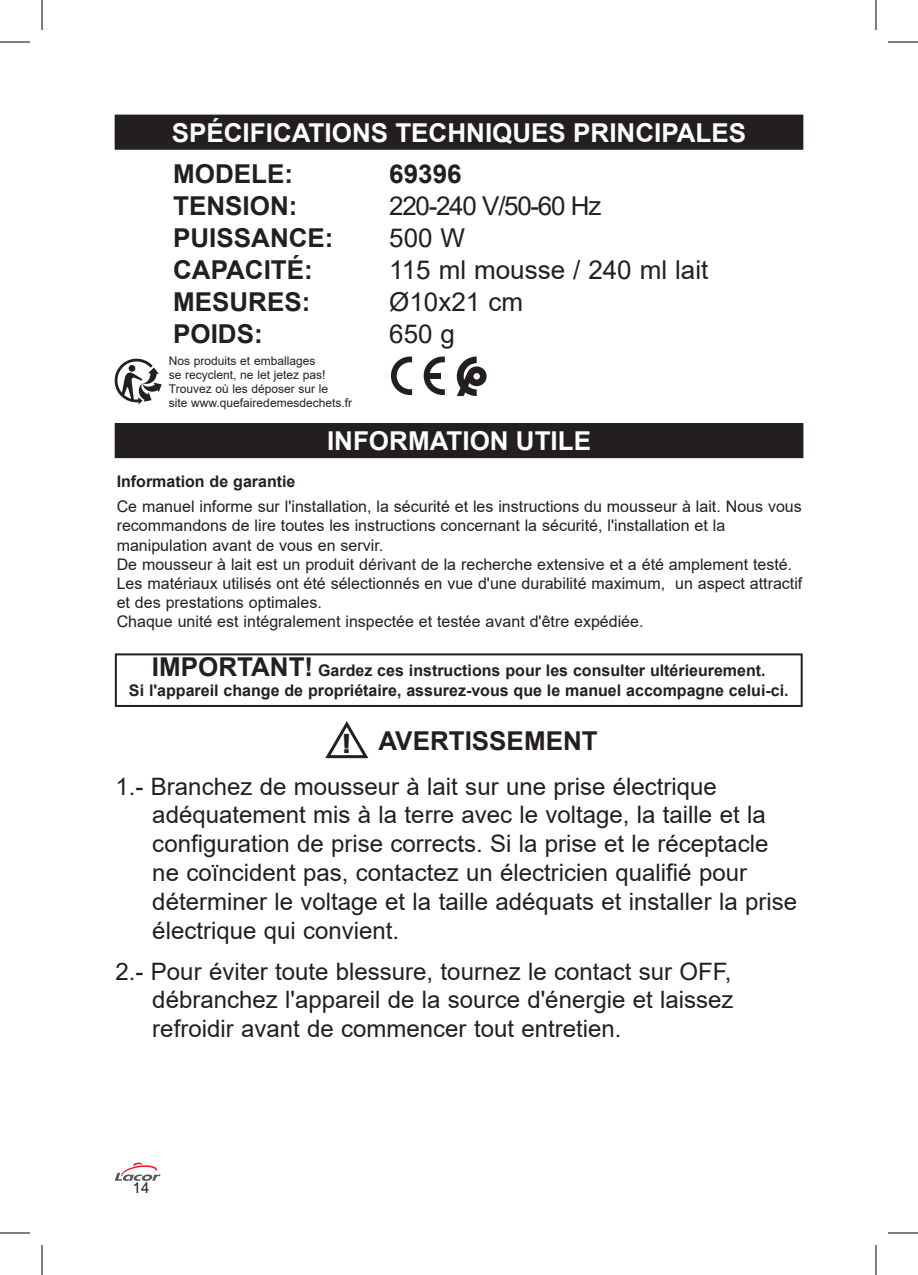
<style>
.page{position:relative;width:918px;height:1275px;background:#fff}
.page>*{position:absolute;margin:0;border:0;box-sizing:border-box;transform-origin:0 0}
.t1{font:700 26px "Arial";color:#231f20}
.t2{font:700 26px "Arial";color:#fff}
.t3{font:26px "Arial";color:#231f20}
.t4{font:26px "Arial";letter-spacing:-.05em;color:#231f20}
.t5{font:24px "Arial";color:#231f20}
.t6{font:24px "Impact";color:#231f20}
.t7{font:16px/19.2px "Arial";color:#231f20}
.t8{font:700 16px "Arial";color:#231f20}
.t9{font:15px "Arial";color:#231f20}
.t10{font:12px "Arial";color:#231f20}
.s1{font-size:26px}
</style>
<div class="page">
<svg style="left:115px;top:1162px;width:46px;height:19px"></svg>
<div style="left:116px;top:116px;width:686px;height:33px;background:#231f20"></div>
<div style="left:115px;top:115px;width:688px;height:35px;border:2px solid #231f20"></div>
<div style="left:115px;top:653px;width:687px;height:54px;border:2px solid #231f20"></div>
<div style="left:116px;top:424px;width:686px;height:33px;background:#231f20"></div>
<div style="left:115px;top:423px;width:688px;height:35px;border:2px solid #231f20"></div>
<svg style="left:325px;top:721px;width:44px;height:38px"></svg>
<svg style="left:114px;top:358px;width:48px;height:46px"></svg>
<div style="left:129px;top:365px;width:6px;height:7px;background:#231f20;border-radius:50%"></div>
<svg style="left:391px;top:356px;width:21px;height:39px"></svg>
<svg style="left:423px;top:356px;width:22px;height:39px"></svg>
<div style="left:427px;top:373px;width:14px;height:6px;background:#231f20"></div>
<svg style="left:456px;top:356px;width:30px;height:40px"></svg>
<hr style="left:0;top:42px;width:30px;height:1px;background:#000">
<hr style="left:887px;top:42px;width:30px;height:1px;background:#000">
<hr style="left:0;top:1232px;width:30px;height:1px;background:#000">
<hr style="left:887px;top:1232px;width:30px;height:1px;background:#000">
<hr style="left:42px;top:0;width:1px;height:30px;background:#000">
<hr style="left:42px;top:1245px;width:1px;height:30px;background:#000">
<hr style="left:875px;top:0;width:1px;height:30px;background:#000">
<hr style="left:875px;top:1245px;width:1px;height:30px;background:#000">
<p class="t2" style="left:172px;top:114px;width:575px">SPÉCIFICATIONS TECHNIQUES PRINCIPALES</p>
<p class="t1" style="left:173px;top:155px;width:121px">MODELE:</p>
<p class="t1" style="left:389px;top:155px;width:74px">69396</p>
<p class="t1" style="left:173px;top:187px;width:126px">TENSION:</p>
<p class="t4" style="left:389px;top:188px;width:214px">220-240 V/50-60 Hz</p>
<p class="t1" style="left:173px;top:219px;width:162px">PUISSANCE:</p>
<p class="t3" style="left:389px;top:220px;width:77px">500 W</p>
<p class="t1" style="left:173px;top:251px;width:141px">CAPACITÉ:</p>
<p class="t3" style="left:389px;top:252px;width:320px">115 ml mousse / 240 ml lait</p>
<p class="t1" style="left:173px;top:283px;width:139px">MESURES:</p>
<p class="t3" style="left:389px;top:284px;width:135px">Ø10x21 cm</p>
<p class="t1" style="left:173px;top:315px;width:91px">POIDS:</p>
<p class="t3" style="left:389px;top:316px;width:67px">650 g</p>
<p class="t10" style="left:169px;top:352px;width:148px">Nos produits et emballages</p>
<p class="t10" style="left:169px;top:366px;width:158px">se recyclent, ne let jetez pas!</p>
<p class="t10" style="left:169px;top:380px;width:161px">Trouvez où les déposer sur le</p>
<p class="t10" style="left:169px;top:394px;width:185px">site www.quefairedemesdechets.fr</p>
<p class="t2" style="left:327px;top:422px;width:265px">INFORMATION UTILE</p>
<p class="t8" style="left:117px;top:470px;width:180px">Information de garantie</p>
<p class="t7" style="left:117px;top:497px;width:686px">Ce manuel informe sur l'installation, la sécurité et les instructions du mousseur à lait. Nous vous recommandons de lire toutes les instructions concernant la sécurité, l'installation et la</p>
<p class="t7" style="left:117px;top:535px;width:268px">manipulation avant de vous en servir.</p>
<p class="t7" style="left:117px;top:554px;width:687px">De mousseur à lait est un produit dérivant de la recherche extensive et a été amplement testé.<br>Les matériaux utilisés ont été sélectionnés en vue d'une durabilité maximum, un aspect attractif et des prestations optimales.</p>
<p class="t7" style="left:117px;top:612px;width:528px">Chaque unité est intégralement inspectée et testée avant d'être expédiée.</p>
<p class="t8" style="left:152px;top:659px;width:615px"><span class="s1">IMPORTANT!</span> Gardez ces instructions pour les consulter ultérieurement.</p>
<p class="t8" style="left:129px;top:678px;width:661px">Si l'appareil change de propriétaire, assurez-vous que le manuel accompagne celui-ci.</p>
<p class="t6" style="left:343px;top:725px;width:8px">!</p>
<p class="t1" style="left:378px;top:722px;width:221px">AVERTISSEMENT</p>
<p class="t5" style="left:116px;top:769px;width:602px">1.- Branchez de mousseur à lait sur une prise électrique</p>
<p class="t5" style="left:152px;top:798px;width:615px">adéquatement mis à la terre avec le voltage, la taille et la</p>
<p class="t5" style="left:152px;top:827px;width:617px">configuration de prise corrects. Si la prise et le réceptacle</p>
<p class="t5" style="left:152px;top:856px;width:596px">ne coïncident pas, contactez un électricien qualifié pour</p>
<p class="t5" style="left:152px;top:885px;width:646px">déterminer le voltage et la taille adéquats et installer la prise</p>
<p class="t5" style="left:152px;top:913px;width:248px">électrique qui convient.</p>
<p class="t5" style="left:116px;top:954px;width:617px">2.- Pour éviter toute blessure, tournez le contact sur OFF,</p>
<p class="t5" style="left:152px;top:983px;width:582px">débranchez l'appareil de la source d'énergie et laissez</p>
<p class="t5" style="left:152px;top:1012px;width:470px">refroidir avant de commencer tout entretien.</p>
<p class="t9" style="left:132px;top:1177px;width:18px">14</p>
</div>
